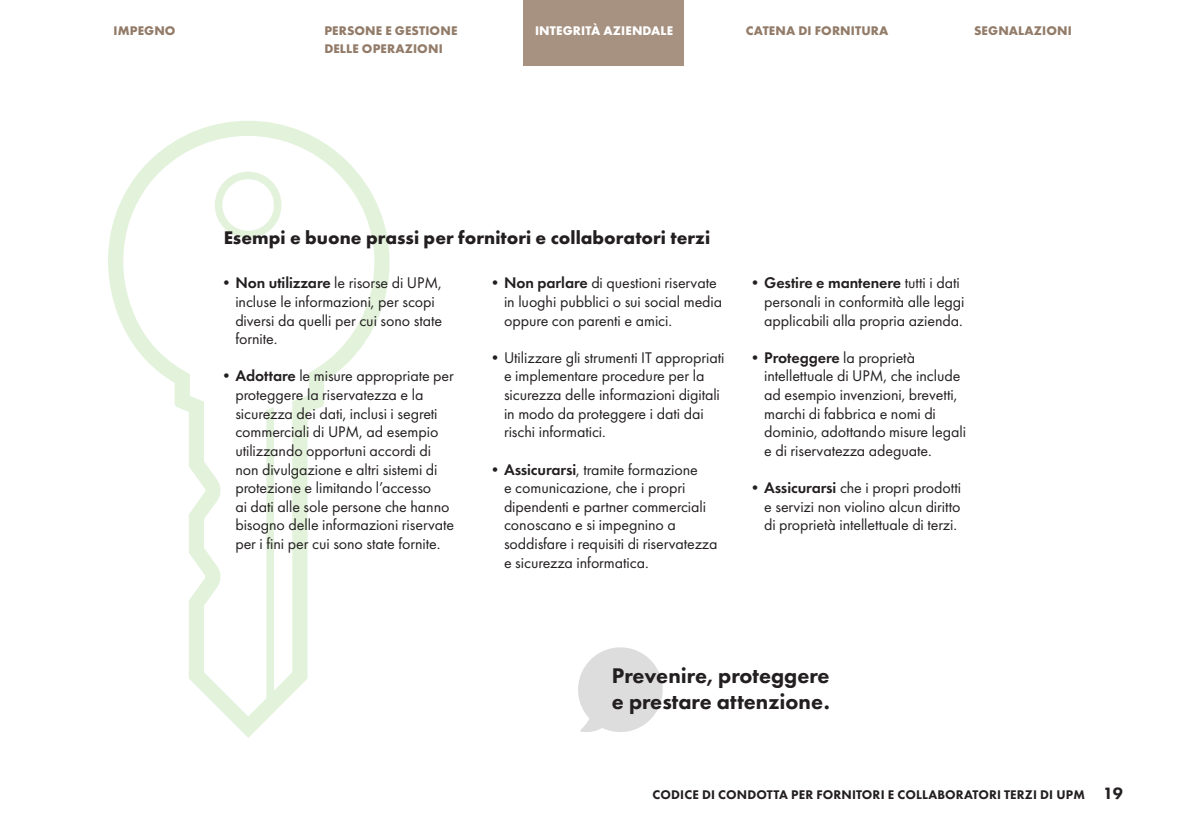
<style>
.page{position:relative;width:1191px;height:840px;background:#fff}
.page>*{position:absolute;margin:0;border:0;box-sizing:border-box;transform-origin:0 0}
.QUOTE{font:800 22px/26px "Futura PT";color:#231f20}
.BODY_bullets_heading{font:700 19px "Futura PT";color:#231f20}
.t1{font:16px/18.6px "Futura PT";letter-spacing:-.005em;color:#231f20}
.NAVIGATION{font:700 13px "Futura PT";letter-spacing:.01em;color:#927b68}
.t2{font:800 13px "Futura PT";letter-spacing:.01em;color:#231f20}
.NAVIGATION-2{font:700 13px "Futura PT";letter-spacing:.01em;color:#fff}
.s1{font-weight:600}
.s2{font-size:17px}
</style>
<div class="page">
<svg style="left:108px;top:121px;width:282px;height:616px"></svg>
<div style="left:524px;top:0;width:160px;height:65px;background:#a79180"></div>
<svg style="left:578px;top:647px;width:85px;height:84px"></svg>
<p class="NAVIGATION" style="left:113px;top:23px;width:64px">IMPEGNO</p>
<p class="NAVIGATION" style="left:324px;top:23px;width:134px">PERSONE E GESTIONE</p>
<p class="NAVIGATION-2" style="left:535px;top:23px;width:140px">INTEGRITÀ AZIENDALE</p>
<p class="NAVIGATION" style="left:746px;top:23px;width:144px">CATENA DI FORNITURA</p>
<p class="NAVIGATION" style="left:974px;top:23px;width:99px">SEGNALAZIONI</p>
<p class="NAVIGATION" style="left:324px;top:41px;width:120px">DELLE OPERAZIONI</p>
<p class="BODY_bullets_heading" style="left:224px;top:225px;width:488px">Esempi e buone prassi per fornitori e collaboratori terzi</p>
<p class="t1" style="left:235px;top:273px;width:208px;text-indent:-17px">•<span class="s1">Non utilizzare</span> le risorse di UPM, incluse le informazioni, per scopi diversi da quelli per cui sono state fornite.</p>
<p class="t1" style="left:235px;top:366px;width:220px;text-indent:-17px">•<span class="s1">Adottare</span> le misure appropriate per proteggere la riservatezza e la sicurezza dei dati, inclusi i segreti commerciali di UPM, ad esempio utilizzando opportuni accordi di non divulgazione e altri sistemi di protezione e limitando l’accesso<br>ai dati alle sole persone che hanno bisogno delle informazioni riservate per i fini per cui sono state fornite.</p>
<p class="t1" style="left:504px;top:273px;width:220px;text-indent:-17px">•<span class="s1">Non parlare</span> di questioni riservate in luoghi pubblici o sui social media oppure con parenti e amici.</p>
<p class="t1" style="left:504px;top:348px;width:222px;text-indent:-17px">•Utilizzare gli strumenti IT appropriati e implementare procedure per la sicurezza delle informazioni digitali in modo da proteggere i dati dai rischi informatici.</p>
<p class="t1" style="left:504px;top:459px;width:215px;text-indent:-17px">•<span class="s1">Assicurarsi</span>, tramite formazione<br>e comunicazione, che i propri dipendenti e partner commerciali conoscano e si impegnino a soddisfare i requisiti di riservatezza e sicurezza informatica.</p>
<p class="t1" style="left:764px;top:273px;width:202px;text-indent:-17px">•<span class="s1">Gestire e mantenere</span> tutti i dati personali in conformità alle leggi applicabili alla propria azienda.</p>
<p class="t1" style="left:764px;top:348px;width:203px;text-indent:-17px">•<span class="s1">Proteggere</span> la proprietà intellettuale di UPM, che include ad esempio invenzioni, brevetti, marchi di fabbrica e nomi di dominio, adottando misure legali e di riservatezza adeguate.</p>
<p class="t1" style="left:764px;top:478px;width:198px;text-align:justify;text-indent:-17px">•<span class="s1">Assicurarsi</span> che i propri prodotti e servizi non violino alcun diritto di proprietà intellettuale di terzi.</p>
<p class="QUOTE" style="left:612px;top:661px;width:219px">Prevenire, proteggere e prestare attenzione.</p>
<p class="t2" style="left:652px;top:786px;width:472px">CODICE DI CONDOTTA PER FORNITORI E COLLABORATORI TERZI DI UPM <span class="s2">19</span></p>
</div>
